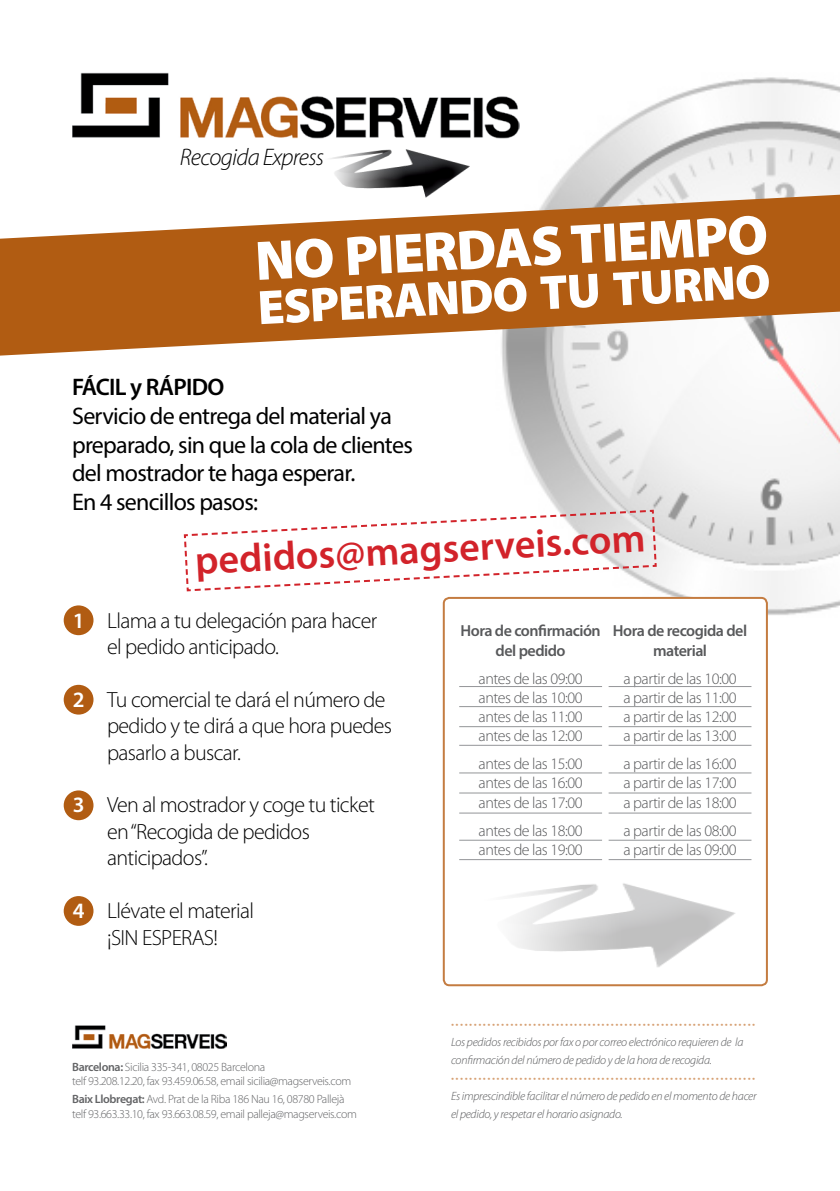
<style>
.page{position:relative;width:840px;height:1191px;background:#fff}
.page>*{position:absolute;margin:0;border:0;box-sizing:border-box;transform-origin:0 0}
.t1{font:900 56px "Myriad Pro";color:#fff}
.t2{font:900 48.8px "Myriad Pro";color:#fff}
.t3{font:600 40px "Myriad Pro";color:#d2232a}
.t4{font:24px/28.8px "Myriad Pro";letter-spacing:-.03em;color:#000}
.t5{font:italic 300 24px "Myriad Pro";letter-spacing:-.03em;color:#000}
.t6{font:600 24px "Myriad Pro";letter-spacing:-.03em;color:#000}
.t7{font:300 22px/26.4px "Myriad Pro";letter-spacing:-.03em;color:#000}
.t8{font:600 22px "Myriad Pro";color:#fff}
.t9{font:300 16px "Myriad Pro";letter-spacing:-.03em;color:#58595b}
.t10{font:600 16px/19.2px "Myriad Pro";letter-spacing:-.03em;color:#58595b;text-align:center}
.t11{font:300 12px "Myriad Pro";letter-spacing:-.03em;color:#636466}
.t12{font:italic 300 12px/18px "Myriad Pro";letter-spacing:-.02em;color:#58595b}
.t13{font:italic 300 12px "Myriad Pro";color:#d7a174}
.s1{font-weight:600}
</style>
<div class="page">
<img style="left:495px;top:77px;width:344px;height:546px">
<div style="left:443px;top:598px;width:323px;height:387px;background:#fff;border-radius:6px"></div>
<img style="left:511px;top:883px;width:224px;height:84px">
<div style="left:442px;top:597px;width:325px;height:389px;border:2px solid #c47c41;border-radius:6px"></div>
<div style="left:64px;top:605px;width:29px;height:30px;background:#b15c12;border-radius:50%"></div>
<div style="left:64px;top:685px;width:29px;height:29px;background:#b15c12;border-radius:50%"></div>
<div style="left:64px;top:790px;width:29px;height:30px;background:#b15c12;border-radius:50%"></div>
<div style="left:64px;top:896px;width:29px;height:30px;background:#b15c12;border-radius:50%"></div>
<img style="left:72px;top:72px;width:447px;height:67px">
<svg style="left:0;top:195px;width:839px;height:160px;fill:#b15c12"></svg>
<img style="left:306px;top:149px;width:177px;height:59px">
<hr style="left:459px;top:686px;width:142px;height:1px;background:#939598">
<hr style="left:608px;top:686px;width:143px;height:1px;background:#939598">
<hr style="left:459px;top:772px;width:142px;height:1px;background:#939598">
<hr style="left:608px;top:772px;width:143px;height:1px;background:#939598">
<hr style="left:459px;top:706px;width:142px;height:1px;background:#939598">
<hr style="left:608px;top:706px;width:143px;height:1px;background:#939598">
<hr style="left:459px;top:792px;width:142px;height:1px;background:#939598">
<hr style="left:608px;top:792px;width:143px;height:1px;background:#939598">
<hr style="left:459px;top:726px;width:142px;height:1px;background:#939598">
<hr style="left:608px;top:726px;width:143px;height:1px;background:#939598">
<hr style="left:459px;top:812px;width:142px;height:1px;background:#939598">
<hr style="left:608px;top:812px;width:143px;height:1px;background:#939598">
<hr style="left:459px;top:745px;width:142px;height:1px;background:#939598">
<hr style="left:608px;top:745px;width:143px;height:1px;background:#939598">
<hr style="left:459px;top:840px;width:142px;height:1px;background:#939598">
<hr style="left:459px;top:859px;width:142px;height:1px;background:#939598">
<hr style="left:608px;top:840px;width:143px;height:1px;background:#939598">
<hr style="left:608px;top:859px;width:143px;height:1px;background:#939598">
<img style="left:72px;top:1025px;width:154px;height:23px">
<svg style="left:183px;top:508px;width:474px;height:84px"></svg>
<p class="t5" style="left:180px;top:142px;width:146px">Recogida Express</p>
<p class="t1" style="left:253px;top:224px;width:514px;rotate:-3deg">NO PIERDAS TIEMPO</p>
<p class="t2" style="left:256px;top:275px;width:514px;rotate:-3deg">ESPERANDO TU TURNO</p>
<p class="t6" style="left:72px;top:371px;width:154px">FÁCIL y RÁPIDO</p>
<p class="t4" style="left:72px;top:401px;width:342px">Servicio de entrega del material ya preparado, sin que la cola de clientes del mostrador te haga esperar.<br>En 4 sencillos pasos:</p>
<p class="t8" style="left:73px;top:606px;width:13px">1</p>
<p class="t8" style="left:73px;top:685px;width:13px">2</p>
<p class="t8" style="left:73px;top:791px;width:13px">3</p>
<p class="t8" style="left:73px;top:896px;width:13px">4</p>
<p class="t3" style="left:194px;top:535px;width:452px;rotate:-3deg">pedidos@magserveis.com</p>
<p class="t7" style="left:107px;top:607px;width:271px">Llama a tu delegación para hacer el pedido anticipado.</p>
<p class="t7" style="left:107px;top:686px;width:286px">Tu comercial te dará el número de pedido y te dirá a que hora puedes pasarlo a buscar.</p>
<p class="t7" style="left:107px;top:791px;width:269px">Ven al mostrador y coge tu ticket en “Recogida de pedidos anticipados”.</p>
<p class="t7" style="left:107px;top:897px;width:148px">Llévate el material</p>
<p class="t7" style="left:107px;top:923px;width:112px">¡SIN ESPERAS!</p>
<p class="t10" style="left:460px;top:621px;width:141px">Hora de confirmación del pedido</p>
<p class="t9" style="left:478px;top:668px;width:105px">antes de las 09:00</p>
<p class="t9" style="left:478px;top:688px;width:105px">antes de las 10:00</p>
<p class="t9" style="left:478px;top:707px;width:105px">antes de las 11:00</p>
<p class="t9" style="left:478px;top:726px;width:105px">antes de las 12:00</p>
<p class="t9" style="left:478px;top:754px;width:105px">antes de las 15:00</p>
<p class="t9" style="left:478px;top:773px;width:105px">antes de las 16:00</p>
<p class="t9" style="left:478px;top:792px;width:105px">antes de las 17:00</p>
<p class="t9" style="left:478px;top:820px;width:105px">antes de las 18:00</p>
<p class="t9" style="left:478px;top:840px;width:105px">antes de las 19:00</p>
<p class="t10" style="left:612px;top:621px;width:135px">Hora de recogida del material</p>
<p class="t9" style="left:623px;top:668px;width:115px">a partir de las 10:00</p>
<p class="t9" style="left:623px;top:688px;width:115px">a partir de las 11:00</p>
<p class="t9" style="left:623px;top:707px;width:115px">a partir de las 12:00</p>
<p class="t9" style="left:623px;top:726px;width:115px">a partir de las 13:00</p>
<p class="t9" style="left:623px;top:754px;width:115px">a partir de las 16:00</p>
<p class="t9" style="left:623px;top:773px;width:115px">a partir de las 17:00</p>
<p class="t9" style="left:623px;top:792px;width:115px">a partir de las 18:00</p>
<p class="t9" style="left:623px;top:820px;width:115px">a partir de las 08:00</p>
<p class="t9" style="left:623px;top:840px;width:115px">a partir de las 09:00</p>
<p class="t11" style="left:72px;top:1059px;width:194px"><span class="s1">Barcelona:</span> Sicilia 335-341, 08025 Barcelona</p>
<p class="t11" style="left:72px;top:1074px;width:280px">telf 93.208.12.20, fax 93.459.06.58, email sicilia@magserveis.com</p>
<p class="t11" style="left:72px;top:1092px;width:274px"><span class="s1">Baix Llobregat:</span> Avd. Prat de la Riba 186 Nau 16, 08780 Pallejà</p>
<p class="t11" style="left:72px;top:1106px;width:286px">telf 93.663.33.10, fax 93.663.08.59, email palleja@magserveis.com</p>
<p class="t13" style="left:451px;top:1017px;width:305px">• • • • • • • • • • • • • • • • • • • • • • • • • • • • • • • • • • • • • • • • • • • • • • • • • • • • • • • • • • • • • • • • • • •</p>
<p class="t12" style="left:451px;top:1033px;width:294px">Los pedidos recibidos por fax o por correo electrónico requieren de la confirmación del número de pedido y de la hora de recogida.</p>
<p class="t13" style="left:451px;top:1071px;width:305px">• • • • • • • • • • • • • • • • • • • • • • • • • • • • • • • • • • • • • • • • • • • • • • • • • • • • • • • • • • • • • • • • • • •</p>
<p class="t12" style="left:451px;top:1087px;width:307px">Es imprescindible facilitar el número de pedido en el momento de hacer el pedido, y respetar el horario asignado.</p>
</div>
